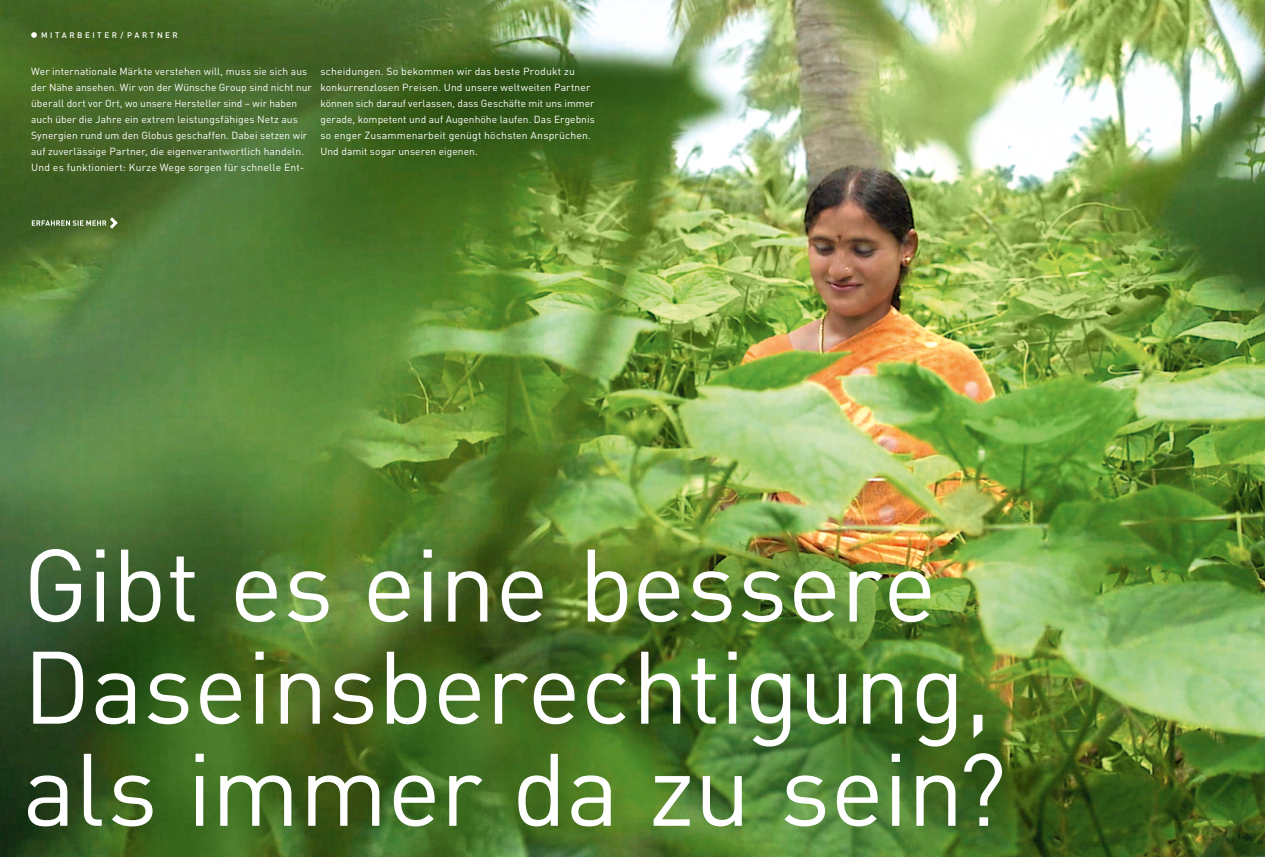
<style>
.page{position:relative;width:1265px;height:857px;background:#fff}
.page>*{position:absolute;margin:0;border:0;box-sizing:border-box;transform-origin:0 0}
.t1{font:101px/102px "DIN";letter-spacing:-.005em;color:#fff}
.t2{font:10.2px/16px "DIN";letter-spacing:.01em;color:#fff}
.t3{font:500 8px "DIN";letter-spacing:.315em;color:#fff}
</style>
<div class="page">
<img style="left:0;top:0;width:1264px;height:856px">
<svg style="left:31px;top:32px;width:6px;height:6px"></svg>
<svg style="left:32px;top:214px;width:89px;height:18px;background:#5d7844"></svg>
<p class="t3" style="left:41px;top:30px;width:138px">MITARBEITER / PARTNER</p>
<p class="t2" style="left:31px;top:63px;width:282px">Wer internationale Märkte verstehen will, muss sie sich aus der Nähe ansehen. Wir von der Wünsche Group sind nicht nur überall dort vor Ort, wo unsere Hersteller sind – wir haben auch über die Jahre ein extrem leistungsfähiges Netz aus Synergien rund um den Globus geschaffen. Dabei setzen wir auf zuverlässige Partner, die eigenverantwortlich handeln.<br>Und es funktioniert: Kurze Wege sorgen für schnelle Ent-</p>
<p class="t2" style="left:320px;top:63px;width:276px">scheidungen. So bekommen wir das beste Produkt zu konkurrenzlosen Preisen. Und unsere weltweiten Partner können sich darauf verlassen, dass Geschäfte mit uns immer gerade, kompetent und auf Augenhöhe laufen. Das Ergebnis so enger Zusammenarbeit genügt höchsten Ansprüchen.<br>Und damit sogar unseren eigenen.</p>
<h1 class="t1" style="left:23px;top:532px;width:985px">Gibt es eine bessere<br>Daseinsberechtigung, als immer da zu sein?</h1>
</div>
